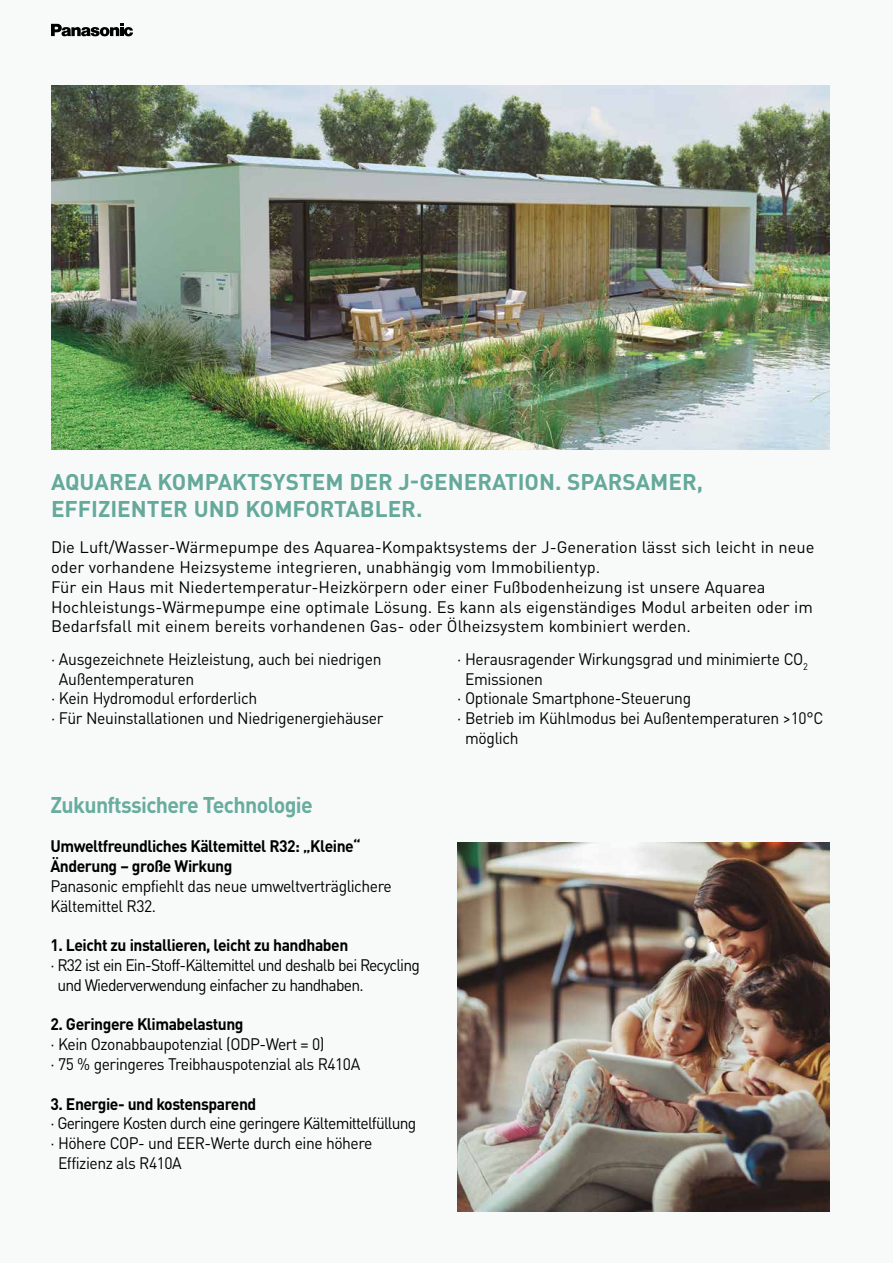
<style>
.page{position:relative;width:893px;height:1263px;background:#f8fafa}
.page>*{position:absolute;margin:0;border:0;box-sizing:border-box;transform-origin:0 0}
.t1{font:700 22.5px/27px "DIN Pro";color:#68ad9e}
.t2{font:700 22.5px "DIN Pro";letter-spacing:-.03em;color:#68ad9e;scale:.95 1}
.t3{font:16.5px/19.8px "DIN Pro";letter-spacing:-.02em;color:#000;scale:.95 1}
.t4{font:16.5px/19.8px "DIN Pro";color:#000}
.t5{font:700 16.5px/19.8px "DIN Pro";letter-spacing:-.03em;color:#000;scale:.95 1}
.t6{font:16.5px/19.8px "DIN Pro";letter-spacing:-.05em;color:#000;scale:.95 1}
</style>
<div class="page">
<svg style="left:51px;top:24px;width:82px;height:12px"></svg>
<img style="left:51px;top:85px;width:778px;height:365px">
<img style="left:457px;top:842px;width:372px;height:370px">
<h1 class="t1" style="left:51px;top:466px;width:654px">AQUAREA KOMPAKTSYSTEM DER J-GENERATION. SPARSAMER,<br>EFFIZIENTER UND KOMFORTABLER.</h1>
<p class="t4" style="left:51px;top:536px;width:765px">Die Luft/Wasser-Wärmepumpe des Aquarea-Kompaktsystems der J-Generation lässt sich leicht in neue oder vorhandene Heizsysteme integrieren, unabhängig vom Immobilientyp.<br>Für ein Haus mit Niedertemperatur-Heizkörpern oder einer Fußbodenheizung ist unsere Aquarea Hochleistungs-Wärmepumpe eine optimale Lösung. Es kann als eigenständiges Modul arbeiten oder im Bedarfsfall mit einem bereits vorhandenen Gas- oder Ölheizsystem kombiniert werden.</p>
<p class="t3" style="left:51px;top:647px;width:349px">· Ausgezeichnete Heizleistung, auch bei niedrigen</p>
<p class="t3" style="left:59px;top:667px;width:144px">Außentemperaturen</p>
<p class="t3" style="left:51px;top:687px;width:219px">· Kein Hydromodul erforderlich</p>
<p class="t3" style="left:51px;top:707px;width:351px">· Für Neuinstallationen und Niedrigenergiehäuser</p>
<h1 class="t2" style="left:50px;top:786px;width:278px">Zukunftssichere Technologie</h1>
<p class="t5" style="left:50px;top:834px;width:328px">Umweltfreundliches Kältemittel R32: „Kleine“<br>Änderung – große Wirkung</p>
<p class="t3" style="left:50px;top:874px;width:361px">Panasonic empfiehlt das neue umweltverträglichere<br>Kältemittel R32.</p>
<p class="t5" style="left:50px;top:933px;width:315px">1. Leicht zu installieren, leicht zu handhaben</p>
<p class="t6" style="left:57px;top:953px;width:383px;text-indent:-7px">· R32 ist ein Ein-Stoff-Kältemittel und deshalb bei Recycling und Wiederverwendung einfacher zu handhaben.</p>
<p class="t5" style="left:50px;top:1012px;width:205px">2. Geringere Klimabelastung</p>
<p class="t3" style="left:50px;top:1033px;width:328px">· Kein Ozonabbaupotenzial (ODP-Wert = 0)<br>· 75 % geringeres Treibhauspotenzial als R410A</p>
<p class="t5" style="left:50px;top:1092px;width:218px">3. Energie- und kostensparend</p>
<p class="t6" style="left:50px;top:1112px;width:387px">· Geringere Kosten durch eine geringere Kältemittelfüllung</p>
<p class="t3" style="left:50px;top:1132px;width:340px">· Höhere COP- und EER-Werte durch eine höhere</p>
<p class="t3" style="left:58px;top:1151px;width:132px">Effizienz als R410A</p>
<p class="t3" style="left:457px;top:647px;width:371px">· Herausragender Wirkungsgrad und minimierte CO<sub>2</sub></p>
<p class="t3" style="left:465px;top:667px;width:84px">Emissionen</p>
<p class="t3" style="left:457px;top:687px;width:248px">· Optionale Smartphone-Steuerung</p>
<p class="t3" style="left:457px;top:707px;width:387px">· Betrieb im Kühlmodus bei Außentemperaturen &gt;10°C</p>
<p class="t3" style="left:465px;top:726px;width:58px">möglich</p>
</div>
